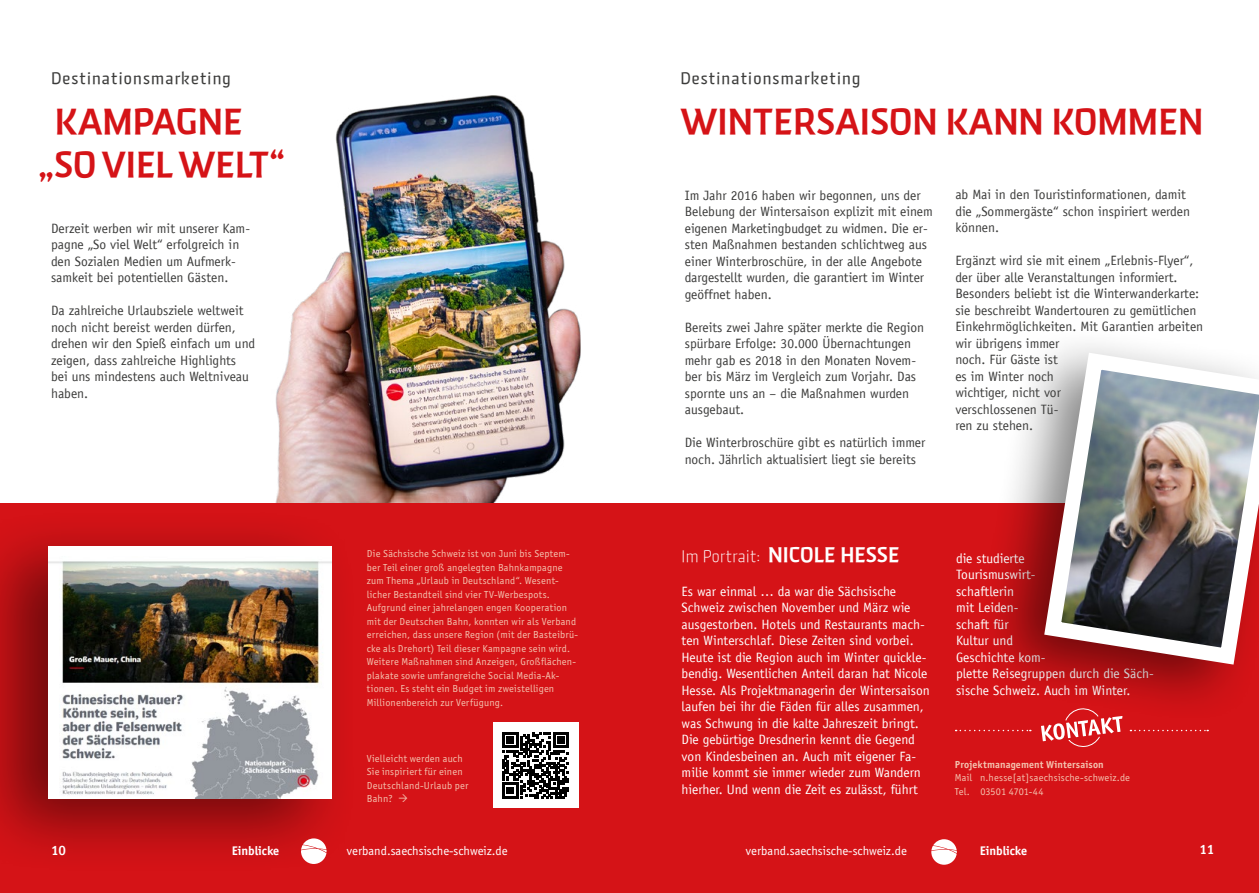
<style>
.page{position:relative;width:1259px;height:893px;background:#fff}
.page>*{position:absolute;margin:0;border:0;box-sizing:border-box;transform-origin:0 0}
.t1{font:500 36px "Skog Sans";color:#d51317}
.t2{font:16.5px "Skog Sans";letter-spacing:.05em;color:#3c3c3b}
.t3{font:300 16.5px "Skog Sans";color:#fff}
.t4{font:13.5px/16.5px "Officina Sans";color:#3c3c3b}
.t5{font:13.5px/16.5px "Officina Sans";color:#fff}
.t6{font:700 13.5px "Officina Sans";color:#fff}
.t7{font:12.9px "Officina Sans CEEF";color:#fff}
.t8{font:700 12.9px "Officina Sans CEEF";color:#fff}
.t9{font:10.5px/13.5px "Officina Sans CEEF";letter-spacing:.02em;color:#f4c3af}
.t10{font:700 10.5px "Officina Sans CEEF";letter-spacing:.015em;color:#f4c3af}
.s1{font-weight:500;font-size:21px}
</style>
<div class="page">
<img style="left:248px;top:95px;width:346px;height:409px">
<div style="left:629px;top:504px;width:630px;height:389px;background:#d51317"></div>
<div style="left:0;top:504px;width:629px;height:389px;background:#d51317"></div>
<div style="left:975px;top:325px;width:284px;height:399px;background:#000;opacity:.49"></div>
<img style="left:1035px;top:344px;width:224px;height:329px">
<svg style="left:931px;top:839px;width:26px;height:26px"></svg>
<div style="left:0;top:508px;width:358px;height:366px;background:#000;opacity:.49"></div>
<img style="left:49px;top:546px;width:282px;height:252px">
<div style="left:493px;top:723px;width:85px;height:85px;background:#fff"></div>
<svg style="left:502px;top:732px;width:67px;height:67px"></svg>
<svg style="left:955px;top:730px;width:76px;height:1px"></svg>
<svg style="left:1130px;top:730px;width:78px;height:1px"></svg>
<svg style="left:1041px;top:708px;width:81px;height:39px"></svg>
<svg style="left:301px;top:838px;width:25px;height:26px"></svg>
<p class="t2" style="left:51px;top:65px;width:181px">Destinationsmarketing</p>
<p class="t2" style="left:680px;top:65px;width:181px">Destinationsmarketing</p>
<h1 class="t1" style="left:55px;top:91px;width:189px">KAMPAGNE</h1>
<h1 class="t1" style="left:680px;top:91px;width:524px">WINTERSAISON KANN KOMMEN</h1>
<h1 class="t1" style="left:38px;top:134px;width:248px">„SO VIEL WELT“</h1>
<p class="t4" style="left:51px;top:220px;width:201px">Derzeit werben wir mit unserer Kam&shy;pagne „So viel Welt“ erfolgreich in den Sozialen Medien um Aufmerk&shy;samkeit bei potentiellen Gästen.</p>
<p class="t4" style="left:51px;top:302px;width:206px">Da zahlreiche Urlaubsziele weltweit noch nicht bereist werden dürfen, drehen wir den Spieß einfach um und zeigen, dass zahlreiche Highlights bei uns mindestens auch Weltniveau haben.</p>
<p class="t9" style="left:367px;top:547px;width:213px">Die Sächsische Schweiz ist von Juni bis Septem&shy;ber Teil einer groß angelegten Bahnkampagne zum Thema „Urlaub in Deutschland“. Wesent&shy;licher Bestandteil sind vier TV-Werbespots.<br>Aufgrund einer jahrelangen engen Kooperation mit der Deutschen Bahn, konnten wir als Verband erreichen, dass unsere Region (mit der Basteibrü&shy;cke als Drehort) Teil dieser Kampagne sein wird.<br>Weitere Maßnahmen sind Anzeigen, Großflächen&shy;plakate sowie umfangreiche Social Media-Ak&shy;tionen. Es steht ein Budget im zweistelligen Millionenbereich zur Verfügung.</p>
<p class="t9" style="left:367px;top:751px;width:103px">Vielleicht werden auch<br>Sie inspiriert für einen<br>Deutschland-Urlaub per<br>Bahn?</p>
<p class="t6" style="left:51px;top:841px;width:17px">10</p>
<p class="t8" style="left:232px;top:843px;width:49px">Einblicke</p>
<p class="t7" style="left:347px;top:844px;width:162px">verband.saechsische-schweiz.de</p>
<p class="t4" style="left:685px;top:187px;width:250px">Im Jahr 2016 haben wir begonnen, uns der Belebung der Wintersaison explizit mit einem eigenen Marketingbudget zu widmen. Die er&shy;sten Maßnahmen bestanden schlichtweg aus einer Winterbroschüre, in der alle Angebote dargestellt wurden, die garantiert im Winter geöffnet haben.</p>
<p class="t4" style="left:685px;top:319px;width:241px">Bereits zwei Jahre später merkte die Region spürbare Erfolge: 30.000 Übernachtungen mehr gab es 2018 in den Monaten Novem&shy;ber bis März im Vergleich zum Vorjahr. Das spornte uns an – die Maßnahmen wurden ausgebaut.</p>
<p class="t4" style="left:685px;top:434px;width:242px">Die Winterbroschüre gibt es natürlich immer noch. Jährlich aktualisiert liegt sie bereits</p>
<p class="t4" style="left:955px;top:187px;width:236px">ab Mai in den Touristinformationen, damit die „Sommergäste“ schon inspiriert werden können.</p>
<p class="t4" style="left:955px;top:253px;width:249px">Ergänzt wird sie mit einem „Erlebnis-Flyer“, der über alle Veranstaltungen informiert.<br>Besonders beliebt ist die Winterwanderkarte: sie beschreibt Wandertouren zu gemütlichen<br>Einkehrmöglichkeiten. Mit Garantien arbeiten wir übrigens immer<br>noch. Für Gäste ist<br>es im Winter noch<br>wichtiger, nicht vor<br>verschlossenen Tü-<br>ren zu stehen.</p>
<p class="t3" style="left:681px;top:543px;width:219px">Im Portrait: <span class="s1">NICOLE HESSE</span></p>
<p class="t5" style="left:681px;top:583px;width:250px">Es war einmal … da war die Sächsische Schweiz zwischen November und März wie ausgestorben. Hotels und Restaurants mach&shy;ten Winterschlaf. Diese Zeiten sind vorbei.<br>Heute ist die Region auch im Winter quickle&shy;bendig. Wesentlichen Anteil daran hat Nicole Hesse. Als Projektmanagerin der Wintersaison laufen bei ihr die Fäden für alles zusammen, was Schwung in die kalte Jahreszeit bringt.<br>Die gebürtige Dresdnerin kennt die Gegend von Kindesbeinen an. Auch mit eigener Fa&shy;milie kommt sie immer wieder zum Wandern hierher. Und wenn die Zeit es zulässt, führt</p>
<p class="t5" style="left:956px;top:550px;width:199px">die studierte<br>Tourismuswirt-<br>schaftlerin<br>mit Leiden-<br>schaft für<br>Kultur und<br>Geschichte kom-<br>plette Reisegruppen durch die Säch&shy;sische Schweiz. Auch im Winter.</p>
<p class="t10" style="left:955px;top:758px;width:150px">Projektmanagement Wintersaison</p>
<p class="t9" style="left:955px;top:771px;width:177px">Mail n.hesse[at]saechsische-schweiz.de<br>Tel. 03501 4701-44</p>
<p class="t7" style="left:746px;top:844px;width:162px">verband.saechsische-schweiz.de</p>
<p class="t8" style="left:979px;top:843px;width:49px">Einblicke</p>
<p class="t6" style="left:1199px;top:841px;width:17px">11</p>
</div>
